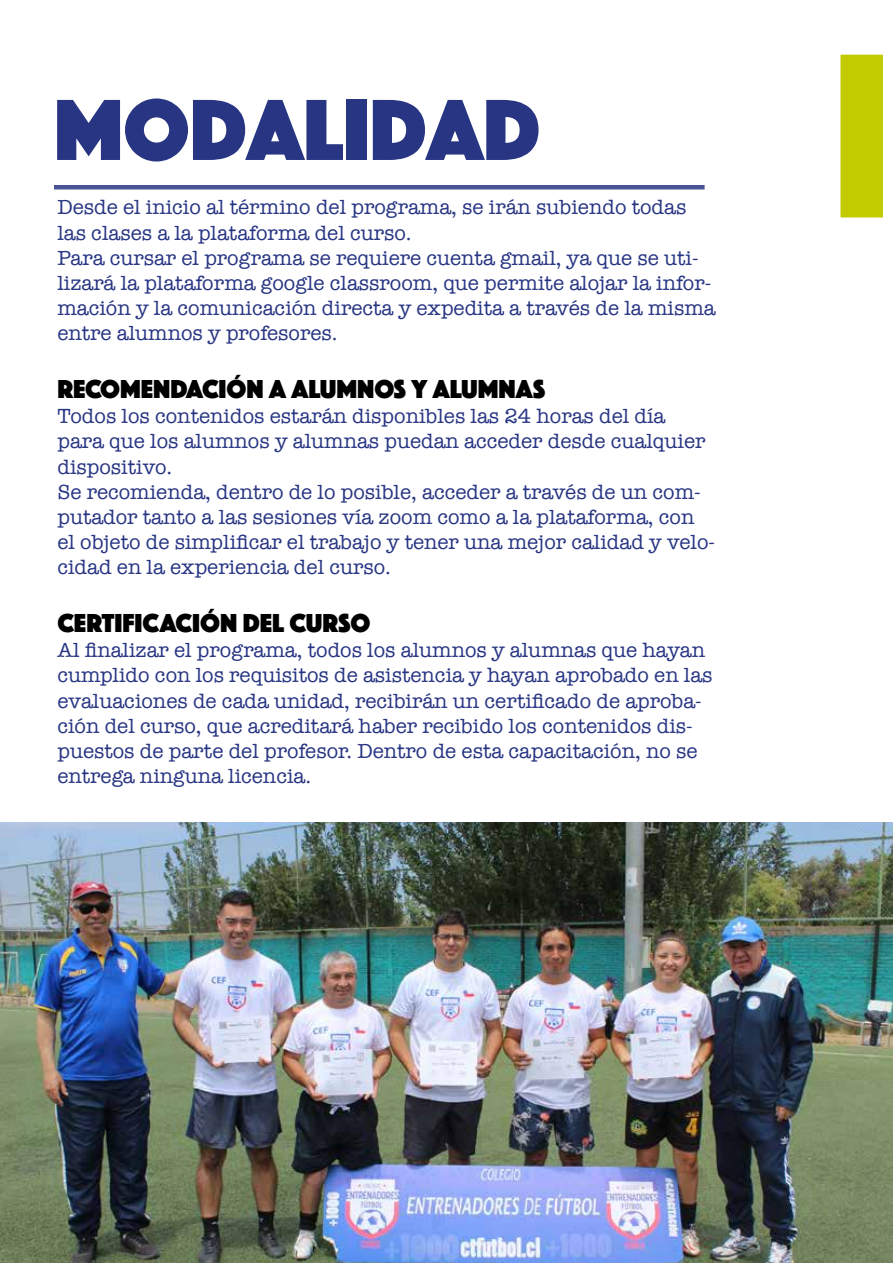
<style>
.page{position:relative;width:893px;height:1263px;background:#fff}
.page>*{position:absolute;margin:0;border:0;box-sizing:border-box;transform-origin:0 0}
.t1{font:90px "Phosphate Solid";color:#283583}
.t2{font:27px "Phosphate Solid";color:#000}
.t3{font:21px/25.2px "American Typewriter";color:#283583}
</style>
<div class="page">
<div style="left:839px;top:53px;width:45px;height:166px;background:#c2cb00;border:2px solid #fff"></div>
<hr style="left:54px;top:185px;width:651px;height:4px;background:#485395">
<img style="left:0;top:823px;width:893px;height:440px">
<h1 class="t1" style="left:54px;top:66px;width:488px">MODALIDAD</h1>
<p class="t3" style="left:57px;top:194px;width:660px">Desde el inicio al término del programa, se irán subiendo todas las clases a la plataforma del curso.<br>Para cursar el programa se requiere cuenta gmail, ya que se uti&shy;lizará la plataforma google classroom, que permite alojar la infor&shy;mación y la comunicación directa y expedita a través de la misma entre alumnos y profesores.</p>
<p class="t2" style="left:57px;top:370px;width:489px">RECOMENDACIÓN A ALUMNOS Y ALUMNAS</p>
<p class="t3" style="left:57px;top:403px;width:659px">Todos los contenidos estarán disponibles las 24 horas del día para que los alumnos y alumnas puedan acceder desde cualquier dispositivo.<br>Se recomienda, dentro de lo posible, acceder a través de un com&shy;putador tanto a las sesiones vía zoom como a la plataforma, con el objeto de simplificar el trabajo y tener una mejor calidad y velo&shy;cidad en la experiencia del curso.</p>
<p class="t2" style="left:57px;top:604px;width:314px">CERTIFICACIÓN DEL CURSO</p>
<p class="t3" style="left:57px;top:637px;width:657px">Al finalizar el programa, todos los alumnos y alumnas que hayan cumplido con los requisitos de asistencia y hayan aprobado en las evaluaciones de cada unidad, recibirán un certificado de aproba&shy;ción del curso, que acreditará haber recibido los contenidos dis&shy;puestos de parte del profesor. Dentro de esta capacitación, no se entrega ninguna licencia.</p>
</div>
